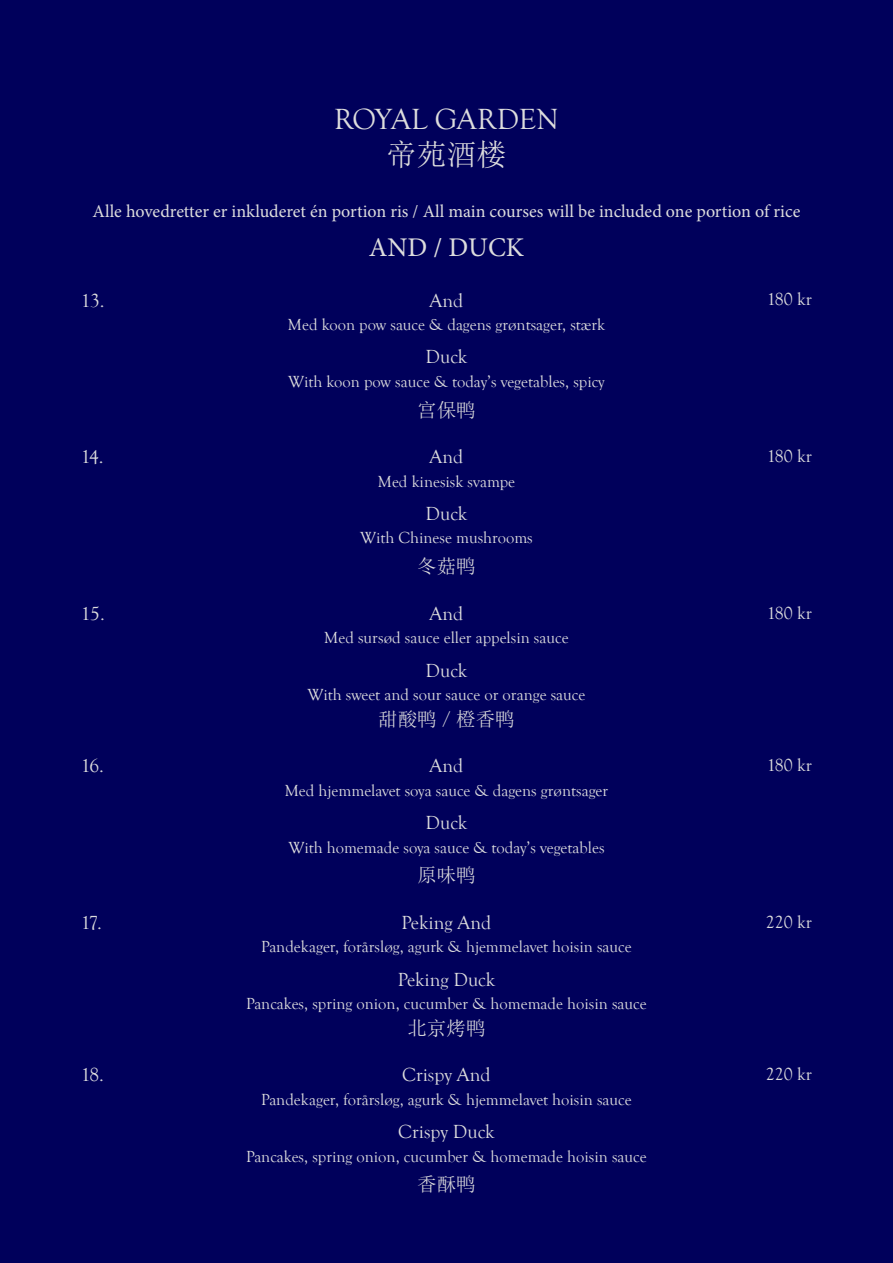
<style>
.page{position:relative;width:893px;height:1263px;background:#00005b}
.page>*{position:absolute;margin:0;border:0;box-sizing:border-box;transform-origin:0 0}
.t1{font:30px "Goudy Old Style T";color:#ddd}
.t2{font:30px "Sim Sun";color:#ddd}
.t3{font:27px "Minion Pro";color:#ddd}
.t4{font:19.5px "Goudy Old Style T";color:#ddd}
.t5{font:19.5px "Sim Sun";color:#ddd}
.t6{font:18px "Minion Pro";color:#ddd}
.t7{font:18px "Goudy Old Style T";color:#ddd}
.t8{font:16.5px "Goudy Old Style T";color:#ddd}
</style>
<div class="page">
<p class="t1" style="left:334px;top:103px;width:226px">ROYAL GARDEN</p>
<p class="t2" style="left:386px;top:139px;width:121px">帝苑酒楼</p>
<p class="t6" style="left:93px;top:199px;width:709px">Alle hovedretter er inkluderet én portion ris / All main courses will be included one portion of rice</p>
<p class="t3" style="left:369px;top:229px;width:157px">AND / DUCK</p>
<p class="t4" style="left:429px;top:290px;width:35px">And</p>
<p class="t4" style="left:81px;top:290px;width:25px">13.</p>
<p class="t7" style="left:767px;top:289px;width:47px">180 kr</p>
<p class="t8" style="left:288px;top:316px;width:318px">Med koon pow sauce &amp; dagens grøntsager, stærk</p>
<p class="t4" style="left:426px;top:346px;width:43px">Duck</p>
<p class="t5" style="left:417px;top:400px;width:60px">宫保鸭</p>
<p class="t8" style="left:288px;top:372px;width:318px">With koon pow sauce &amp; today’s vegetables, spicy</p>
<p class="t4" style="left:81px;top:446px;width:24px">14.</p>
<p class="t4" style="left:429px;top:446px;width:35px">And</p>
<p class="t7" style="left:767px;top:446px;width:47px">180 kr</p>
<p class="t8" style="left:378px;top:472px;width:139px">Med kinesisk svampe</p>
<p class="t4" style="left:426px;top:503px;width:43px">Duck</p>
<p class="t8" style="left:360px;top:529px;width:174px">With Chinese mushrooms</p>
<p class="t5" style="left:417px;top:556px;width:60px">冬菇鸭</p>
<p class="t4" style="left:429px;top:603px;width:35px">And</p>
<p class="t8" style="left:324px;top:629px;width:246px">Med sursød sauce eller appelsin sauce</p>
<p class="t7" style="left:767px;top:603px;width:47px">180 kr</p>
<p class="t4" style="left:81px;top:603px;width:25px">15.</p>
<p class="t4" style="left:81px;top:755px;width:25px">16.</p>
<p class="t4" style="left:426px;top:659px;width:43px">Duck</p>
<p class="t8" style="left:307px;top:686px;width:279px">With sweet and sour sauce or orange sauce</p>
<p class="t5" style="left:378px;top:709px;width:138px">甜酸鸭／橙香鸭</p>
<p class="t4" style="left:429px;top:755px;width:35px">And</p>
<p class="t8" style="left:285px;top:781px;width:325px">Med hjemmelavet soya sauce &amp; dagens grøntsager</p>
<p class="t7" style="left:767px;top:755px;width:47px">180 kr</p>
<p class="t4" style="left:81px;top:912px;width:23px">17.</p>
<p class="t4" style="left:426px;top:812px;width:43px">Duck</p>
<p class="t8" style="left:288px;top:838px;width:318px">With homemade soya sauce &amp; today’s vegetables</p>
<p class="t5" style="left:417px;top:865px;width:60px">原味鸭</p>
<p class="t4" style="left:402px;top:912px;width:91px">Peking And</p>
<p class="t8" style="left:261px;top:938px;width:372px">Pandekager, forårsløg, agurk &amp; hjemmelavet hoisin sauce</p>
<p class="t7" style="left:766px;top:912px;width:48px">220 kr</p>
<p class="t4" style="left:81px;top:1064px;width:25px">18.</p>
<p class="t4" style="left:398px;top:968px;width:99px">Peking Duck</p>
<p class="t8" style="left:246px;top:995px;width:402px">Pancakes, spring onion, cucumber &amp; homemade hoisin sauce</p>
<p class="t5" style="left:407px;top:1018px;width:79px">北京烤鸭</p>
<p class="t4" style="left:402px;top:1064px;width:90px">Crispy And</p>
<p class="t8" style="left:261px;top:1090px;width:372px">Pandekager, forårsløg, agurk &amp; hjemmelavet hoisin sauce</p>
<p class="t4" style="left:398px;top:1121px;width:98px">Crispy Duck</p>
<p class="t8" style="left:246px;top:1147px;width:402px">Pancakes, spring onion, cucumber &amp; homemade hoisin sauce</p>
<p class="t5" style="left:417px;top:1174px;width:60px">香酥鸭</p>
<p class="t7" style="left:766px;top:1064px;width:48px">220 kr</p>
</div>
